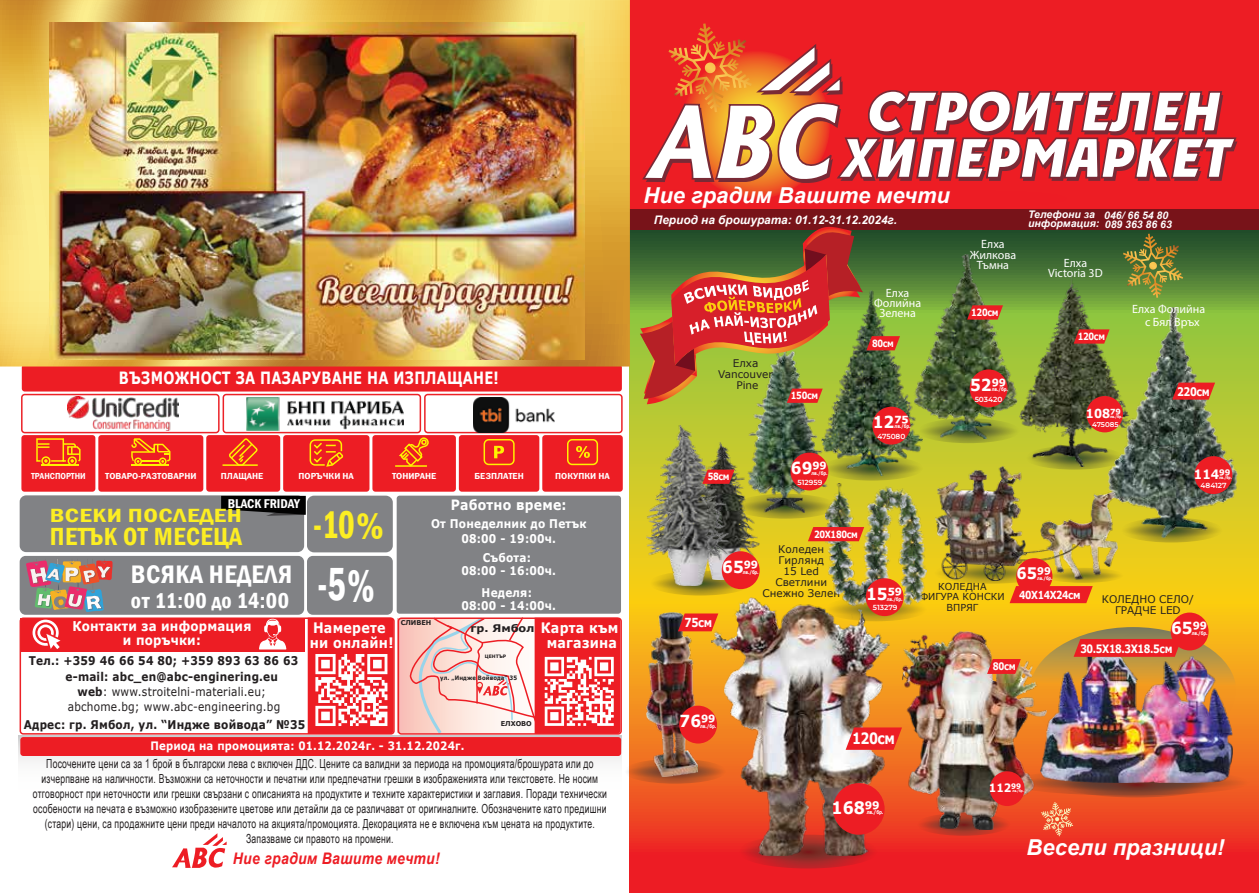
<style>
.page{position:relative;width:1259px;height:893px;background:#fff}
.page>*{position:absolute;margin:0;border:0;box-sizing:border-box;transform-origin:0 0}
.t1{font:600 condensed 39.75px "Franklin Gothic";color:#fcee23;scale:.82 1}
.t2{font:600 condensed 26.1px "Franklin Gothic";letter-spacing:.02em;color:#fff}
.t3{font:600 condensed 25.5px "Franklin Gothic";letter-spacing:.02em;color:#fcee23}
.t4{font:600 condensed 22.05px "Franklin Gothic";letter-spacing:.02em;color:#fff}
.t5{font:italic 700 21.9px "Arial";color:#fff}
.t6{font:600 condensed 19.65px "Franklin Gothic";letter-spacing:.02em;color:#fcee23;scale:1.32 1}
.t7{font:700 17.1px "Verdana";color:#fff;scale:.91 1}
.t8{font:700 16.95px "Verdana";letter-spacing:.02em;color:#fff;scale:.77 1}
.t9{font:700 16.65px "Verdana";color:#fff;scale:.91 1}
.t10{font:italic 700 15.9px "Arial";letter-spacing:.02em;color:#ed1d24;scale:.88 1}
.t11{font:700 15.9px "Verdana";color:#fff;scale:.91 1}
.t12{font:700 15.6px "Verdana";letter-spacing:-.04em;color:#fff;scale:.81 1}
.t13{font:700 14.4px/14.7px "Verdana";letter-spacing:.02em;color:#fff;scale:.88 1}
.t14{font:700 14.25px "Verdana";letter-spacing:.02em;color:#fff;scale:.88 1}
.t15{font:700 13.5px/13.8px "Verdana";letter-spacing:.02em;color:#fff;text-align:center;scale:.88 1}
.t16{font:600 condensed 13.2px "Franklin Gothic";color:#fff}
.t17{font:700 12.9px "Verdana";color:#fff;scale:.91 1}
.t18{font:12.45px/15px "Arial Narrow";letter-spacing:.02em;color:#231f20;text-align:center;scale:.84 1}
.t19{font:700 12.45px "Verdana";letter-spacing:-.02em;color:#fff;scale:.91 1}
.t20{font:700 12.45px "Verdana";letter-spacing:-.02em;color:#fff;scale:.81 1}
.t21{font:700 12px "Verdana";letter-spacing:.02em;color:#231f20;scale:.88 1}
.t22{font:700 12px/13px "Verdana";letter-spacing:.02em;color:#fff;text-align:center;scale:.88 1}
.t23{font:12px/10.2px "Myriad Pro";color:#fff;text-align:center}
.t24{font:12px/15.3px "Verdana";letter-spacing:.02em;color:#231f20;text-align:center;scale:.88 1}
.t25{font:italic 700 11.85px "Arial";color:#fff}
.t26{font:700 11.85px "Verdana";letter-spacing:-.04em;color:#fff;scale:.81 1}
.t27{font:700 11.55px "Verdana";letter-spacing:.02em;color:#fff;scale:.88 1}
.t28{font:700 11.55px "Verdana";letter-spacing:-.04em;color:#fff;scale:.81 1}
.t29{font:700 11.55px "Verdana";letter-spacing:.02em;color:#fff;scale:.91 1}
.t30{font:700 11.1px "Verdana";letter-spacing:-.04em;color:#fff;scale:.81 1}
.t31{font:10.5px/11.1px "Verdana";color:#231f20;text-align:center}
.t32{font:italic 700 10.5px/9px "Arial";color:#fff}
.t33{font:700 10.5px "Verdana";color:#231f20;scale:1.08 1}
.t34{font:700 10.35px "Verdana";color:#fff;scale:.81 1}
.t35{font:700 9.9px "Verdana";letter-spacing:-.04em;color:#fff;scale:.81 1}
.t36{font:9.6px/10.6px "Verdana";color:#231f20;text-align:center}
.t37{font:8.85px "Franklin Gothic Demi C";color:#fff}
.t38{font:8.85px "Franklin Gothic Demi C";color:#fff;scale:.9 1}
.t39{font:600 7.35px "Montserrat";color:#fff}
.t40{font:600 7.05px "Montserrat";color:#fff}
.t41{font:700 6.6px "Verdana";color:#231f20}
.t42{font:700 6px "Verdana";letter-spacing:.02em;color:#231f20;scale:.88 1}
.t43{font:700 5.1px "Verdana";color:#fff;scale:.81 1}
.t44{font:700 4.95px "Verdana";letter-spacing:-.04em;color:#fff;scale:.81 1}
.t45{font:700 4.8px "Verdana";color:#fff;scale:.81 1}
.t46{font:700 4.65px "Verdana";color:#231f20}
.t47{font:700 3.9px "Verdana";color:#fff;scale:.81 1}
.t48{font:700 3.75px "Verdana";color:#fff;scale:.81 1}
.t49{font:700 3.45px "Verdana";color:#fff;scale:.81 1}
.s1{font-size:38.4px}
.s2{font-weight:700}
</style>
<div class="page">
<img style="left:0;top:0;width:1259px;height:893px">
<h3 class="t8" style="left:119px;top:366px;width:495px">ВЪЗМОЖНОСТ ЗА ПАЗАРУВАНЕ НА ИЗПЛАЩАНЕ!</h3>
<p class="t38" style="left:31px;top:471px;width:62px">ТРАНСПОРТНИ</p>
<p class="t37" style="left:105px;top:471px;width:93px">ТОВАРО-РАЗТОВАРНИ</p>
<p class="t37" style="left:221px;top:471px;width:44px">ПЛАЩАНЕ</p>
<p class="t37" style="left:299px;top:471px;width:57px">ПОРЪЧКИ НА</p>
<p class="t37" style="left:392px;top:471px;width:46px">ТОНИРАНЕ</p>
<p class="t37" style="left:474px;top:471px;width:51px">БЕЗПЛАТЕН</p>
<p class="t37" style="left:555px;top:471px;width:56px">ПОКУПКИ НА</p>
<p class="t16" style="left:228px;top:494px;width:74px">BLACK FRIDAY</p>
<h3 class="t6" style="left:50px;top:502px;width:147px">ВСЕКИ ПОСЛЕДЕН</h3>
<h3 class="t3" style="left:50px;top:520px;width:194px">ПЕТЪК ОТ МЕСЕЦА</h3>
<h1 class="t1" style="left:313px;top:498px;width:87px">-10 <span class="s1">%</span></h1>
<h2 class="t2" style="left:131px;top:557px;width:163px">ВСЯКА НЕДЕЛЯ</h2>
<h3 class="t4" style="left:131px;top:585px;width:245px">от 11:00 до 14:00 <sup>-5</sup> <sup>%</sup></h3>
<p class="t14" style="left:451px;top:495px;width:133px">Работно време:</p>
<p class="t22" style="left:431px;top:517px;width:178px">От Понеделник до Петък</p>
<p class="t22" style="left:461px;top:528px;width:109px;line-height:19px">08:00 - 19:00ч.<br>Събота:</p>
<p class="t22" style="left:461px;top:564px;width:109px">08:00 - 16:00ч.</p>
<p class="t22" style="left:461px;top:586px;width:109px">Неделя:<br>08:00 - 14:00ч.</p>
<p class="t15" style="left:72px;top:619px;width:205px">Контакти за информация и поръчки:</p>
<p class="t21" style="left:29px;top:652px;width:308px">Тел.: +359 46 66 54 80; +359 893 63 86 63</p>
<p class="t24" style="left:68px;top:684px;width:243px"><span class="s2">web</span>: www.stroitelni-materiali.eu; abchome.bg; www.abc-engineering.bg</p>
<p class="t21" style="left:66px;top:668px;width:243px">е-mail: abc_en@abc-enginering.eu</p>
<p class="t41" style="left:401px;top:618px;width:32px">СЛИВЕН</p>
<p class="t13" style="left:310px;top:620px;width:97px">Намерете ни онлайн!</p>
<p class="t13" style="left:541px;top:620px;width:89px;text-align:center">Карта към магазина</p>
<p class="t46" style="left:485px;top:653px;width:23px">ЦЕНТЪР</p>
<p class="t33" style="left:470px;top:621px;width:61px">гр. Ямбол</p>
<p class="t42" style="left:440px;top:673px;width:89px">ул. „Индже Войвода“ 35</p>
<p class="t21" style="left:24px;top:716px;width:321px">Адрес: гр. Ямбол, ул. “Индже войвода” №35</p>
<p class="t27" style="left:150px;top:738px;width:358px">Период на промоцията: 01.12.2024г. - 31.12.2024г.</p>
<p class="t41" style="left:501px;top:719px;width:33px">ЕЛХОВО</p>
<p class="t18" style="left:33px;top:756px;width:685px">Посочените цени са за 1 брой в български лева с включен ДДС. Цените са валидни за периода на промоцията/брошурата или до изчерпване на наличности. Възможни са неточности и печатни или предпечатни грешки в изображенията или текстовете. Не носим отговорност при неточности или грешки свързани с описанията на продуктите и техните характеристики и заглавия. Поради технически особености на печата е възможно изобразените цветове или детайли да се различават от оригиналните. Обозначените като предишни (стари) цени, са продажните цени преди началото на акцията/промоцията. Декорацията не е включена към цената на продуктите.<br>Запазваме си правото на промени.</p>
<p class="t10" style="left:233px;top:848px;width:236px">Ние градим Вашите мечти!</p>
<h3 class="t5" style="left:643px;top:181px;width:308px">Ние градим Вашите мечти</h3>
<p class="t25" style="left:654px;top:211px;width:245px">Период на брошурата: 01.12-31.12.2024г.</p>
<p class="t23" style="left:874px;top:288px;width:49px">Елха<br>Фолийна<br>Зелена</p>
<p class="t31" style="left:718px;top:357px;width:56px">Елха<br>Vancouver<br>Pine</p>
<p class="t35" style="left:707px;top:470px;width:29px">58см</p>
<p class="t35" style="left:791px;top:389px;width:35px">150см</p>
<h3 class="t9" style="left:791px;top:456px;width:41px">6999</h3>
<p class="t39" style="left:797px;top:477px;width:26px">512959</p>
<p class="t44" style="left:811px;top:470px;width:21px">лв./бр.</p>
<p class="t35" style="left:872px;top:336px;width:29px">80см</p>
<h3 class="t9" style="left:873px;top:410px;width:41px">1275</h3>
<p class="t39" style="left:877px;top:431px;width:30px">475080</p>
<p class="t44" style="left:894px;top:423px;width:21px">лв./бр.</p>
<p class="t35" style="left:814px;top:527px;width:56px">20Х180см</p>
<p class="t23" style="left:969px;top:239px;width:48px">Елха<br>Жилкова<br>Тъмна</p>
<p class="t35" style="left:971px;top:306px;width:35px">120см</p>
<p class="t32" style="left:1028px;top:211px;width:73px;line-height:8.6px">Телефони за информация:</p>
<p class="t23" style="left:1048px;top:257px;width:56px">Елха<br>Victoria 3D</p>
<p class="t32" style="left:1104px;top:211px;width:69px">046/ 66 54 80<br>089 363 86 63</p>
<p class="t35" style="left:1077px;top:330px;width:35px">120см</p>
<p class="t23" style="left:1145px;top:302px;width:62px;line-height:13.2px;text-align:left;text-indent:-13px">Елха Фолийна с Бял Връх</p>
<h3 class="t9" style="left:970px;top:373px;width:41px">5299</h3>
<p class="t39" style="left:974px;top:394px;width:29px">503420</p>
<p class="t44" style="left:992px;top:386px;width:21px">лв./бр.</p>
<p class="t19" style="left:1086px;top:404px;width:40px">10879</p>
<p class="t40" style="left:1092px;top:420px;width:28px">475085</p>
<p class="t48" style="left:1110px;top:414px;width:17px">лв./бр.</p>
<p class="t26" style="left:1177px;top:383px;width:42px">220см</p>
<p class="t17" style="left:1194px;top:465px;width:41px">11499</p>
<p class="t39" style="left:1200px;top:481px;width:28px">484127</p>
<p class="t47" style="left:1219px;top:475px;width:17px">лв./бр.</p>
<p class="t20" style="left:684px;top:614px;width:35px">75см</p>
<p class="t31" style="left:762px;top:543px;width:79px">Коледен<br>Гирлянд<br>15 Led<br>Светлини<br>Снежно Зелен</p>
<h3 class="t9" style="left:722px;top:555px;width:41px">6599</h3>
<p class="t44" style="left:743px;top:568px;width:21px">лв./бр.</p>
<h3 class="t9" style="left:866px;top:582px;width:41px">1559</h3>
<p class="t39" style="left:872px;top:603px;width:26px">513279</p>
<p class="t44" style="left:886px;top:595px;width:21px">лв./бр.</p>
<h3 class="t9" style="left:679px;top:709px;width:41px">7699</h3>
<p class="t44" style="left:700px;top:723px;width:21px">лв./бр.</p>
<p class="t12" style="left:852px;top:728px;width:55px">120см</p>
<h3 class="t7" style="left:831px;top:796px;width:54px">16899</h3>
<p class="t43" style="left:867px;top:809px;width:22px">лв./бр.</p>
<p class="t36" style="left:920px;top:581px;width:86px">КОЛЕДНА<br>ФИГУРА КОНСКИ<br>ВПРЯГ</p>
<p class="t11" style="left:1016px;top:562px;width:39px">6599</p>
<p class="t45" style="left:1037px;top:575px;width:20px">лв./бр.</p>
<p class="t30" style="left:1019px;top:587px;width:78px">40X14X24см</p>
<p class="t31" style="left:1101px;top:593px;width:94px">КОЛЕДНО СЕЛО/<br>ГРАДЧЕ LED</p>
<h3 class="t9" style="left:1171px;top:616px;width:41px">6599</h3>
<p class="t44" style="left:1191px;top:630px;width:21px">лв./бр.</p>
<p class="t28" style="left:1080px;top:640px;width:115px">30.5X18.3X18.5см</p>
<p class="t34" style="left:992px;top:659px;width:30px">80см</p>
<p class="t29" style="left:989px;top:780px;width:37px">11299</p>
<p class="t49" style="left:1012px;top:789px;width:15px">лв./бр.</p>
<h3 class="t5" style="left:1026px;top:833px;width:199px">Весели празници!</h3>
</div>
